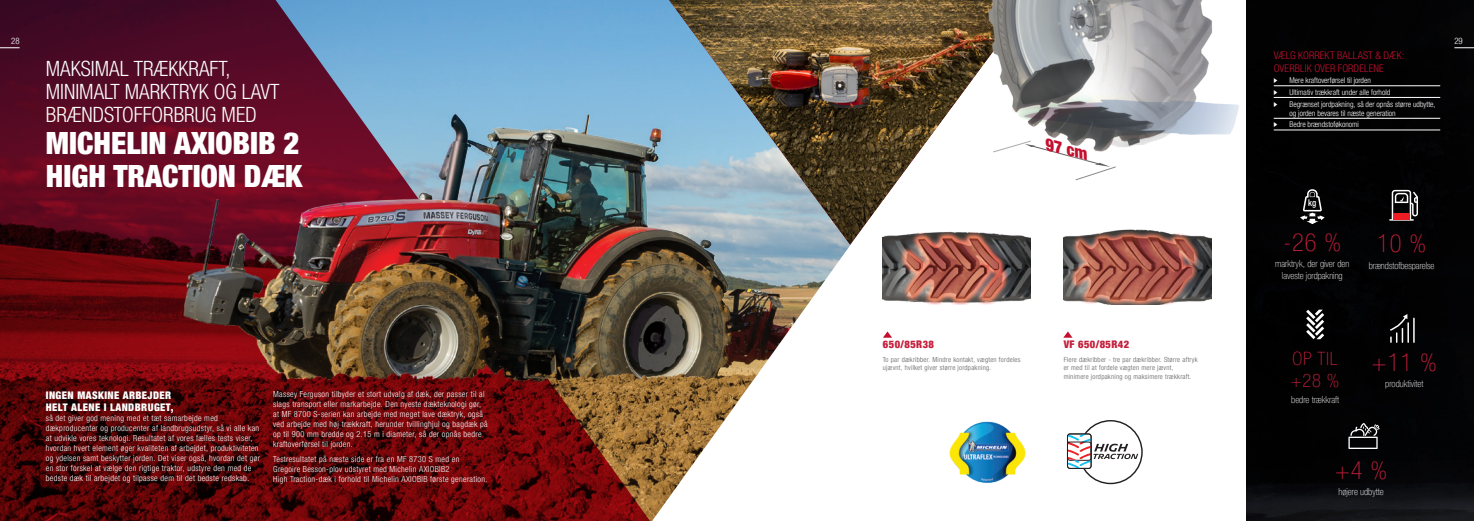
<style>
.page{position:relative;width:1474px;height:521px;background:#fff}
.page>*{position:absolute;margin:0;border:0;box-sizing:border-box;transform-origin:0 0}
.Headings-WHite{font:900 condensed 30.62px/32.4px "Helvetica Neue LTW1 G";color:#fff}
.Icon_text-white{font:100 condensed 24.5px "Helvetica Neue LTW1 G";color:#c51f3c}
.Headings-WHite-2{font:300 condensed 21px/22.8px "Helvetica Neue LTW1 G";color:#fff}
.Icon_text-white-2{font:100 condensed 18.38px/22.1px "Helvetica Neue LTW1 G";letter-spacing:.04em;color:#c51f3c}
.t1{font:italic 900 condensed 16.89px "Helvetica Neue LTW1 G";color:#c3102f}
.Body_Copy-White{font:300 condensed 10.5px/12.6px "Helvetica Neue LTW1 G";letter-spacing:.015em;color:#c3102f}
.Body_Copy-White-2{font:900 condensed 10.5px/12.6px "Helvetica Neue LTW1 G";letter-spacing:.04em;color:#fff}
.IMAGES-LEFT_ALLIGN_g{font:900 condensed 10.5px "Helvetica Neue LTW1 G";letter-spacing:.04em;color:#c51f3c}
.Icon_text-white-3{font:100 condensed 9.62px/11.5px "Helvetica Neue LTW1 G";color:#fff;text-align:center}
.t2{font:500 condensed 9.28px "Helvetica Neue LTW1 G";color:#fff;scale:.93 1}
.t3{font:300 condensed 8.75px "Helvetica Neue LTW1 G";color:#fff}
.Body_Copy-White-3{font:300 condensed 8.31px/10px "Helvetica Neue LTW1 G";letter-spacing:.04em;color:#fff}
.t4{font:300 condensed 7.88px/9.2px "Helvetica Neue LTW1 G";color:#fff}
.IMAGES-LEFT_ALLIGN_g-2{font:300 condensed 7px/8.4px "Helvetica Neue LTW1 G";letter-spacing:.04em;color:#5f5f62}
</style>
<div class="page">
<svg style="left:737px;top:238px;width:475px;height:247px"></svg>
<svg style="left:0;top:0;width:154px;height:521px;background:#580714"></svg>
<img style="left:1246px;top:0;width:227px;height:521px">
<svg style="left:1306px;top:310px;width:18px;height:29px"></svg>
<svg style="left:1299px;top:189px;width:25px;height:35px"></svg>
<svg style="left:1389px;top:190px;width:28px;height:31px"></svg>
<div style="left:1393px;top:213px;width:16px;height:6px;background:#ee1d23"></div>
<svg style="left:1389px;top:314px;width:25px;height:28px"></svg>
<svg style="left:1348px;top:423px;width:31px;height:26px"></svg>
<img style="left:154px;top:0;width:583px;height:521px">
<img style="left:669px;top:0;width:362px;height:245px">
<img style="left:883px;top:229px;width:147px;height:75px">
<img style="left:1063px;top:229px;width:148px;height:75px">
<svg style="left:992px;top:168px;width:122px;height:13px"></svg>
<img style="left:973px;top:0;width:296px;height:168px">
<img style="left:943px;top:415px;width:90px;height:70px">
<div style="left:1079px;top:421px;width:62px;height:62px;background:#fff;border-radius:50%"></div>
<div style="left:1078px;top:420px;width:64px;height:64px;border:1px solid #231f20;border-radius:50%"></div>
<svg style="left:1066px;top:433px;width:72px;height:36px"></svg>
<hr style="left:1273px;top:86px;width:167px;height:1px;background:#fff">
<hr style="left:1273px;top:97px;width:167px;height:1px;background:#fff">
<hr style="left:1273px;top:118px;width:167px;height:1px;background:#fff">
<hr style="left:1273px;top:130px;width:167px;height:1px;background:#fff">
<svg style="left:883px;top:331px;width:9px;height:7px"></svg>
<svg style="left:1063px;top:331px;width:9px;height:7px"></svg>
<svg style="left:0;top:48px;width:20px;height:1px"></svg>
<svg style="left:1454px;top:48px;width:19px;height:1px"></svg>
<svg style="left:1273px;top:78px;width:4px;height:5px"></svg>
<svg style="left:1273px;top:90px;width:4px;height:5px"></svg>
<svg style="left:1273px;top:102px;width:4px;height:4px"></svg>
<svg style="left:1273px;top:122px;width:4px;height:5px"></svg>
<p class="t3" style="left:11px;top:36px;width:10px">28</p>
<p class="t3" style="left:1454px;top:35px;width:10px">29</p>
<p class="Headings-WHite-2" style="left:46px;top:58px;width:235px">MAKSIMAL TRÆKKRAFT,<br>MINIMALT MARKTRYK OG LAVT<br>BRÆNDSTOFFORBRUG MED</p>
<p class="Headings-WHite" style="left:46px;top:127px;width:258px">MICHELIN AXIOBIB 2<br>HIGH TRACTION DÆK</p>
<p class="Body_Copy-White-2" style="left:46px;top:389px;width:129px">INGEN MASKINE ARBEJDER<br>HELT ALENE I LANDBRUGET,</p>
<p class="Body_Copy-White-3" style="left:46px;top:413px;width:216px">så det giver god mening med et tæt samarbejde med dækproducenter og producenter af landbrugsudstyr, så vi alle kan at udvikle vores teknologi. Resultatet af vores fælles tests viser, hvordan hvert element øger kvaliteten af arbejdet, produktiviteten og ydelsen samt beskytter jorden. Det viser også, hvordan det gør en stor forskel at vælge den rigtige traktor, udstyre den med de bedste dæk til arbejdet og tilpasse dem til det bedste redskab.</p>
<p class="Body_Copy-White-3" style="left:273px;top:389px;width:216px">Massey Ferguson tilbyder et stort udvalg af dæk, der passer til al slags transport eller markarbejde. Den nyeste dækteknologi gør, at MF 8700 S-serien kan arbejde med meget lave dæktryk, også ved arbejde med høj trækkraft, herunder tvillinghjul og bagdæk på op til 900 mm bredde og 2.15 m i diameter, så der opnås bedre kraftoverførsel til jorden.</p>
<p class="Body_Copy-White-3" style="left:273px;top:454px;width:216px">Testresultatet på næste side er fra en MF 8730 S med en<br>Gregoire Besson-plov udstyret med Michelin AXIOBIB2<br>High Traction-dæk i forhold til Michelin AXIOBIB første generation.</p>
<p class="IMAGES-LEFT_ALLIGN_g" style="left:883px;top:338px;width:53px">650/85R38</p>
<p class="IMAGES-LEFT_ALLIGN_g-2" style="left:883px;top:355px;width:139px">To par dækribber. Mindre kontakt, vægten fordeles ujævnt, hvilket giver større jordpakning.</p>
<p class="t1" style="left:1049px;top:134px;width:45px;rotate:15deg">97 cm</p>
<p class="Body_Copy-White" style="left:1273px;top:49px;width:132px">VÆLG KORREKT BALLAST &amp; DÆK:<br>OVERBLIK OVER FORDELENE</p>
<p class="t4" style="left:1289px;top:76px;width:83px">Mere kraftoverførsel til jorden</p>
<p class="t4" style="left:1289px;top:88px;width:102px">Ultimativ trækkraft under alle forhold</p>
<p class="t4" style="left:1289px;top:99px;width:147px">Begrænset jordpakning, så der opnås større udbytte, og jorden bevares til næste generation</p>
<p class="t4" style="left:1289px;top:120px;width:71px">Bedre brændstoføkonomi</p>
<p class="t2" style="left:1307px;top:197px;width:10px">kg</p>
<p class="Icon_text-white" style="left:1283px;top:228px;width:59px">-26 %</p>
<p class="Icon_text-white-3" style="left:1275px;top:258px;width:76px">marktryk, der giver den laveste jordpakning</p>
<p class="Icon_text-white" style="left:1376px;top:229px;width:51px">10 %</p>
<p class="Icon_text-white-3" style="left:1368px;top:260px;width:67px">brændstofbesparelse</p>
<p class="IMAGES-LEFT_ALLIGN_g" style="left:1063px;top:338px;width:67px">VF 650/85R42</p>
<p class="IMAGES-LEFT_ALLIGN_g-2" style="left:1063px;top:355px;width:135px">Flere dækribber - tre par dækribber. Større aftryk er med til at fordele vægten mere jævnt, minimere jordpakning og maksimere trækkraft.</p>
<p class="Icon_text-white" style="left:1371px;top:348px;width:66px">+11 %</p>
<p class="Icon_text-white-3" style="left:1385px;top:378px;width:40px">produktivitet</p>
<p class="Icon_text-white-2" style="left:1290px;top:347px;width:50px">OP TIL +28 %</p>
<p class="Icon_text-white-3" style="left:1291px;top:394px;width:49px">bedre trækkraft</p>
<p class="Icon_text-white" style="left:1334px;top:456px;width:54px">+4 %</p>
<p class="Icon_text-white-3" style="left:1338px;top:486px;width:47px">højere udbytte</p>
</div>
